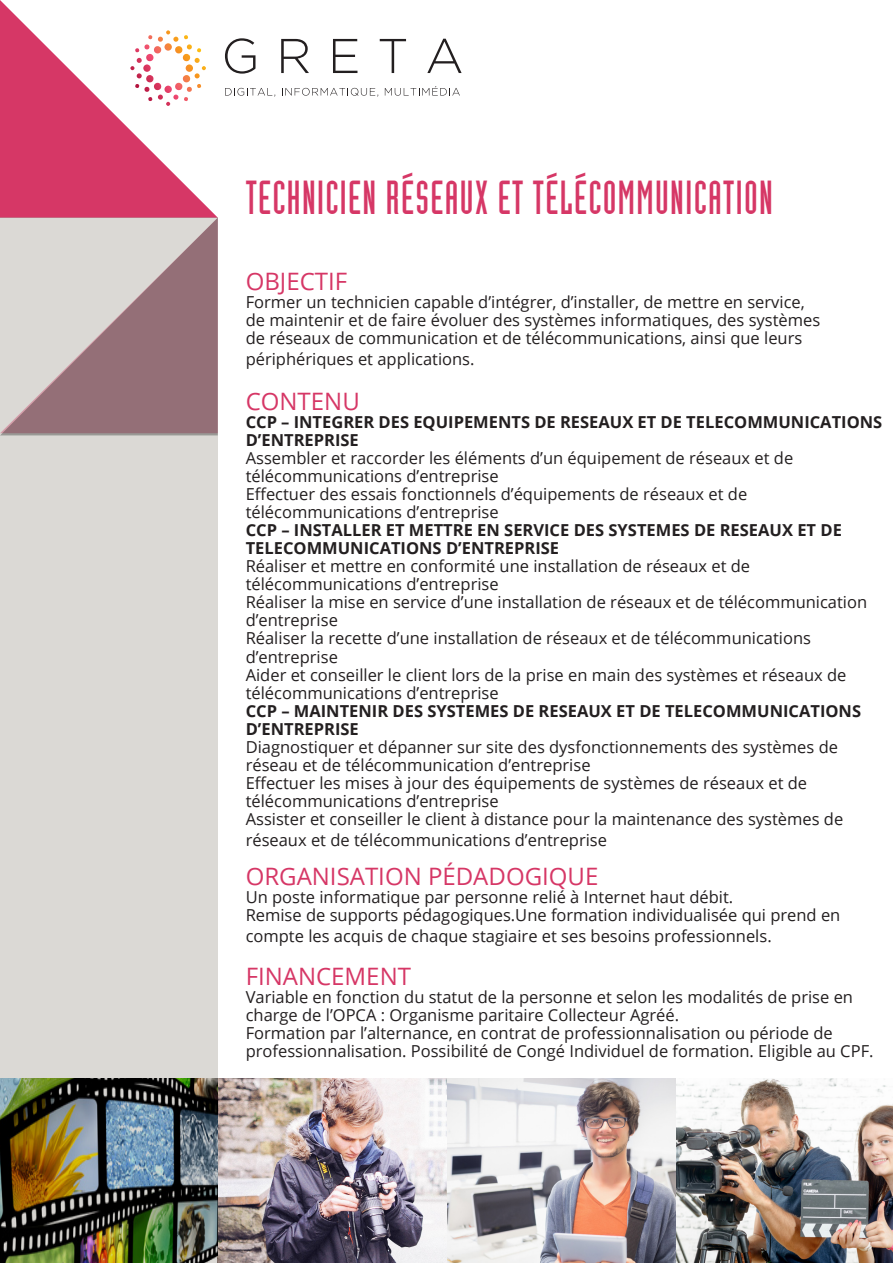
<style>
.page{position:relative;width:893px;height:1263px;background:#fff}
.page>*{position:absolute;margin:0;border:0;box-sizing:border-box;transform-origin:0 0}
.t1{font:46.5px "Industria Solid";letter-spacing:.03em;color:#d63766}
.Titre_droite{font:24px "Open Sans";color:#d63766}
.Puce_carré{font:16.5px/18px "Open Sans";color:#231f20}
.Texte_courant{font:16.5px/18px "Open Sans";color:#231f20}
.Puce_carré-2{font:700 16.5px/18px "Open Sans";color:#231f20}
</style>
<div class="page">
<svg style="left:225px;top:38px;width:30px;height:36px"></svg>
<svg style="left:281px;top:39px;width:28px;height:34px"></svg>
<svg style="left:333px;top:39px;width:24px;height:34px"></svg>
<svg style="left:380px;top:39px;width:26px;height:34px"></svg>
<svg style="left:427px;top:39px;width:35px;height:34px"></svg>
<svg style="left:225px;top:88px;width:50px;height:9px"></svg>
<svg style="left:282px;top:88px;width:96px;height:9px"></svg>
<svg style="left:385px;top:86px;width:75px;height:10px"></svg>
<img style="left:218px;top:1078px;width:675px;height:185px">
<svg style="left:0;top:435px;width:218px;height:828px;fill:#dbd9d5"></svg>
<svg style="left:0;top:0;width:218px;height:218px"></svg>
<svg style="left:0;top:218px;width:218px;height:217px"></svg>
<p class="t1" style="left:246px;top:172px;width:529px">TECHNICIEN RÉSEAUX ET TÉLÉCOMMUNICATION</p>
<p class="Titre_droite" style="left:246px;top:265px;width:103px">OBJECTIF</p>
<p class="Texte_courant" style="left:246px;top:293px;width:576px">Former un technicien capable d’intégrer, d’installer, de mettre en service, de maintenir et de faire évoluer des systèmes informatiques, des systèmes de réseaux de communication et de télécommunications, ainsi que leurs</p>
<p class="Texte_courant" style="left:246px;top:350px;width:230px">périphériques et applications.</p>
<p class="Titre_droite" style="left:246px;top:385px;width:116px">CONTENU</p>
<p class="Puce_carré-2" style="left:246px;top:413px;width:638px">CCP – INTEGRER DES EQUIPEMENTS DE RESEAUX ET DE TELECOMMUNICATIONS<br>D’ENTREPRISE</p>
<p class="Puce_carré" style="left:246px;top:449px;width:549px">Assembler et raccorder les éléments d’un équipement de réseaux et de télécommunications d’entreprise</p>
<p class="Puce_carré" style="left:246px;top:485px;width:503px">Effectuer des essais fonctionnels d’équipements de réseaux et de télécommunications d’entreprise</p>
<p class="Puce_carré-2" style="left:246px;top:521px;width:598px">CCP – INSTALLER ET METTRE EN SERVICE DES SYSTEMES DE RESEAUX ET DE<br>TELECOMMUNICATIONS D’ENTREPRISE</p>
<p class="Puce_carré" style="left:246px;top:557px;width:506px">Réaliser et mettre en conformité une installation de réseaux et de télécommunications d’entreprise</p>
<p class="Puce_carré" style="left:246px;top:593px;width:623px">Réaliser la mise en service d’une installation de réseaux et de télécommunication d’entreprise</p>
<p class="Puce_carré" style="left:246px;top:629px;width:567px">Réaliser la recette d’une installation de réseaux et de télécommunications d’entreprise</p>
<p class="Puce_carré" style="left:246px;top:665px;width:602px">Aider et conseiller le client lors de la prise en main des systèmes et réseaux de télécommunications d’entreprise</p>
<p class="Puce_carré-2" style="left:246px;top:701px;width:617px">CCP – MAINTENIR DES SYSTEMES DE RESEAUX ET DE TELECOMMUNICATIONS<br>D’ENTREPRISE</p>
<p class="Puce_carré" style="left:246px;top:737px;width:594px">Diagnostiquer et dépanner sur site des dysfonctionnements des systèmes de réseau et de télécommunication d’entreprise</p>
<p class="Puce_carré" style="left:246px;top:773px;width:563px">Effectuer les mises à jour des équipements de systèmes de réseaux et de télécommunications d’entreprise</p>
<p class="Puce_carré" style="left:246px;top:808px;width:599px;line-height:21px">Assister et conseiller le client à distance pour la maintenance des systèmes de réseaux et de télécommunications d’entreprise</p>
<p class="Titre_droite" style="left:246px;top:859px;width:354px">ORGANISATION PÉDADOGIQUE</p>
<p class="Texte_courant" style="left:246px;top:887px;width:489px">Un poste informatique par personne relié à Internet haut débit.</p>
<p class="Puce_carré" style="left:246px;top:904px;width:596px;line-height:21px">Remise de supports pédagogiques.Une formation individualisée qui prend en compte les acquis de chaque stagiaire et ses besoins professionnels.</p>
<p class="Titre_droite" style="left:246px;top:960px;width:167px">FINANCEMENT</p>
<p class="Texte_courant" style="left:246px;top:988px;width:609px">Variable en fonction du statut de la personne et selon les modalités de prise en charge de l’OPCA : Organisme paritaire Collecteur Agréé.</p>
<p class="Texte_courant" style="left:246px;top:1024px;width:629px">Formation par l’alternance, en contrat de professionnalisation ou période de professionnalisation. Possibilité de Congé Individuel de formation. Eligible au CPF.</p>
</div>
